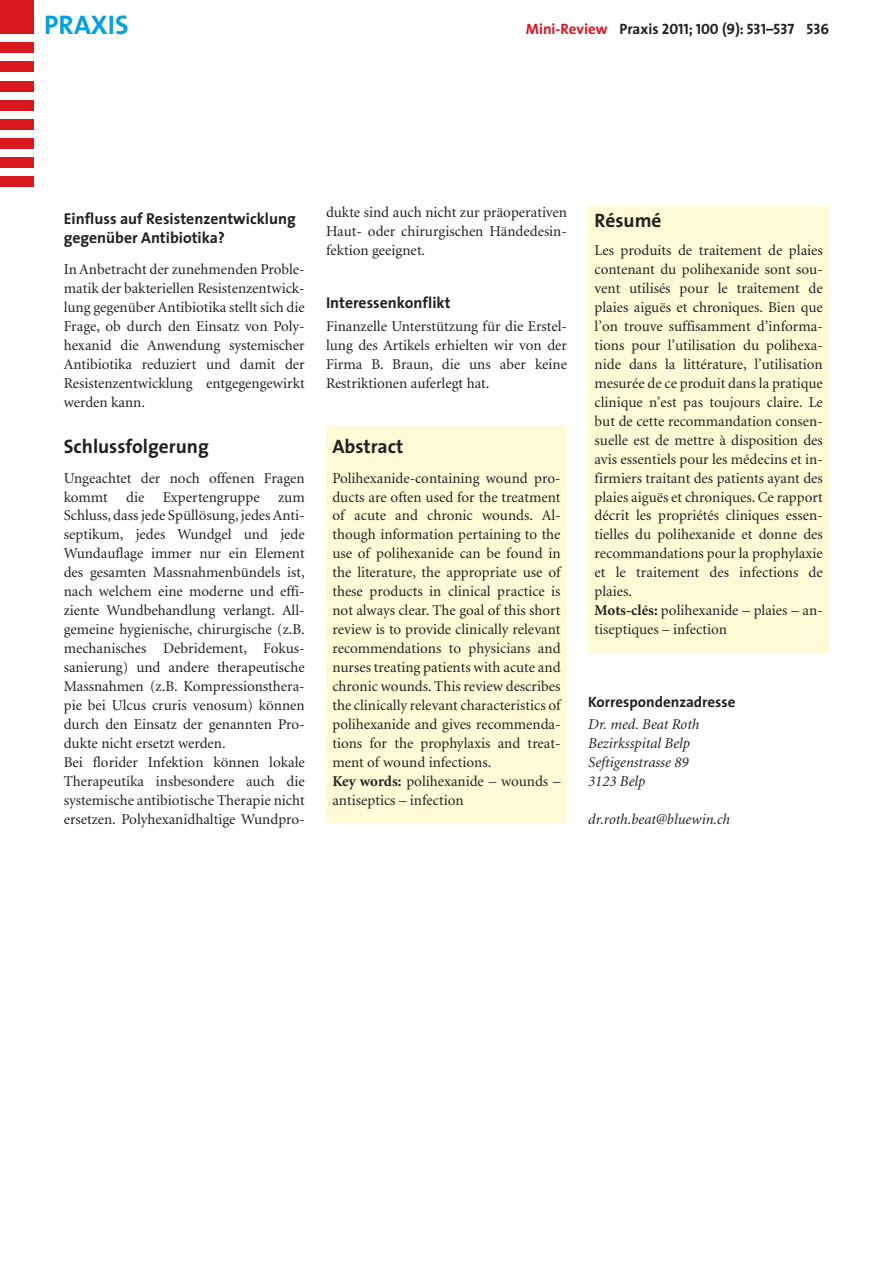
<style>
.page{position:relative;width:893px;height:1263px;background:#fff}
.page>*{position:absolute;margin:0;border:0;box-sizing:border-box;transform-origin:0 0}
.t1{font:700 27px "The Sans";color:#00a2df}
.t2{font:700 19.5px "The Sans";color:#231f20}
.t3{font:700 15.75px/18.9px "The Sans";color:#231f20}
.t4{font:15px/18.9px "Minion";color:#231f20;text-align:justify}
.t5{font:italic 15px/18.9px "Minion";color:#231f20}
.t6{font:15px "The Sans Bold Caps";color:#231f20}
.t7{font:700 15px "The Sans";color:#231f20}
.s1{font-family:"The Sans";font-weight:700;color:#d8171f}
.s2{font-family:"The Sans";font-weight:700}
.s3{font-weight:700}
</style>
<div class="page">
<div style="left:326px;top:426px;width:241px;height:398px;background:#fffbd6"></div>
<div style="left:588px;top:206px;width:241px;height:447px;background:#fffbd6"></div>
<div style="left:0;top:0;width:34px;height:34px;background:#d8171f"></div>
<div style="left:0;top:43px;width:34px;height:10px;background:#d8171f"></div>
<div style="left:0;top:62px;width:34px;height:10px;background:#d8171f"></div>
<div style="left:0;top:81px;width:34px;height:10px;background:#d8171f"></div>
<div style="left:0;top:100px;width:34px;height:11px;background:#d8171f"></div>
<div style="left:0;top:119px;width:34px;height:11px;background:#d8171f"></div>
<div style="left:0;top:138px;width:34px;height:11px;background:#d8171f"></div>
<div style="left:0;top:157px;width:34px;height:11px;background:#d8171f"></div>
<div style="left:0;top:176px;width:34px;height:11px;background:#d8171f"></div>
<h1 class="t1" style="left:44px;top:14px;width:86px">PRAXIS</h1>
<p class="t6" style="left:526px;top:24px;width:305px"><span class="s1">Mini-Review</span> <span class="s2">Praxis</span> 2011<span class="s2">;</span> 100 (9)<span class="s2">:</span> 531<span class="s2">–</span>537 536</p>
<p class="t3" style="left:64px;top:211px;width:234px">Einfluss auf Resistenzentwicklung gegenüber Antibiotika?</p>
<p class="t4" style="left:64px;top:261px;width:242px">In Anbetracht der zunehmenden Proble&shy;matik der bakteriellen Resistenzentwick&shy;lung gegenüber Antibiotika stellt sich die Frage, ob durch den Einsatz von Poly&shy;hexanid die Anwendung systemischer Antibiotika reduziert und damit der Resistenzentwicklung entgegengewirkt werden kann.</p>
<h2 class="t2" style="left:64px;top:438px;width:147px">Schlussfolgerung</h2>
<p class="t4" style="left:64px;top:469px;width:242px;text-align:left">Ungeachtet der noch offenen Fragen kommt die Expertengruppe zum Schluss, dass jede Spüllösung, jedesAnti&shy;septikum, jedes Wundgel und jede Wundauflage immer nur ein Element des gesamten Massnahmenbündels ist, nach welchem eine moderne und effi&shy;ziente Wundbehandlung verlangt. All&shy;gemeine hygienische, chirurgische (z.B. mechanisches Debridement, Fokus&shy;sanierung) und andere therapeutische Massnahmen (z.B. Kompressionsthera&shy;pie bei Ulcus cruris venosum) können durch den Einsatz der genannten Pro&shy;dukte nicht ersetzt werden.<br>Bei florider Infektion können lokale Therapeutika insbesondere auch die systemische antibiotische Therapie nicht ersetzen. Polyhexanidhaltige Wundpro-</p>
<p class="t4" style="left:326px;top:204px;width:242px">dukte sind auch nicht zur präoperativen Haut- oder chirurgischen Händedesin&shy;fektion geeignet.</p>
<p class="t3" style="left:326px;top:295px;width:126px">Interessenkonflikt</p>
<p class="t4" style="left:326px;top:318px;width:242px">Finanzelle Unterstützung für die Erstel&shy;lung des Artikels erhielten wir von der Firma B. Braun, die uns aber keine Restriktionen auferlegt hat.</p>
<h2 class="t2" style="left:332px;top:438px;width:73px">Abstract</h2>
<p class="t4" style="left:332px;top:469px;width:230px;text-align:left">Polihexanide-containing wound pro&shy;ducts are often used for the treatment of acute and chronic wounds. Al&shy;though information pertaining to the use of polihexanide can be found in the literature, the appropriate use of these products in clinical practice is not always clear. The goal of this short review is to provide clinically relevant recommendations to physicians and nurses treating patients with acute and chronic wounds. This review describes the clinically relevant characteristics of polihexanide and gives recommenda&shy;tions for the prophylaxis and treat&shy;ment of wound infections.<br><span class="s3">Key words:</span> polihexanide – wounds – antiseptics – infection</p>
<h2 class="t2" style="left:595px;top:213px;width:68px">Résumé</h2>
<p class="t4" style="left:595px;top:242px;width:230px;text-align:left">Les produits de traitement de plaies contenant du polihexanide sont sou&shy;vent utilisés pour le traitement de plaies aiguës et chroniques. Bien que l’on trouve suffisamment d’informa&shy;tions pour l’utilisation du polihexa&shy;nide dans la littérature, l’utilisation mesurée de ce produit dans la pratique clinique n’est pas toujours claire. Le but de cette recommandation consen&shy;suelle est de mettre à disposition des avis essentiels pour les médecins et in&shy;firmiers traitant des patients ayant des plaies aiguës et chroniques. Ce rapport décrit les propriétés cliniques essen&shy;tielles du polihexanide et donne des recommandations pour la prophylaxie et le traitement des infections de plaies.<br><span class="s3">Mots-clés:</span> polihexanide – plaies – an&shy;tiseptiques – infection</p>
<p class="t7" style="left:588px;top:696px;width:149px">Korrespondenzadresse</p>
<p class="t5" style="left:588px;top:716px;width:113px">Dr. med. Beat Roth<br>Bezirksspital Belp<br>Seftigenstrasse 89<br>3123 Belp</p>
<p class="t5" style="left:588px;top:811px;width:143px">dr.roth.beat@bluewin.ch</p>
</div>
